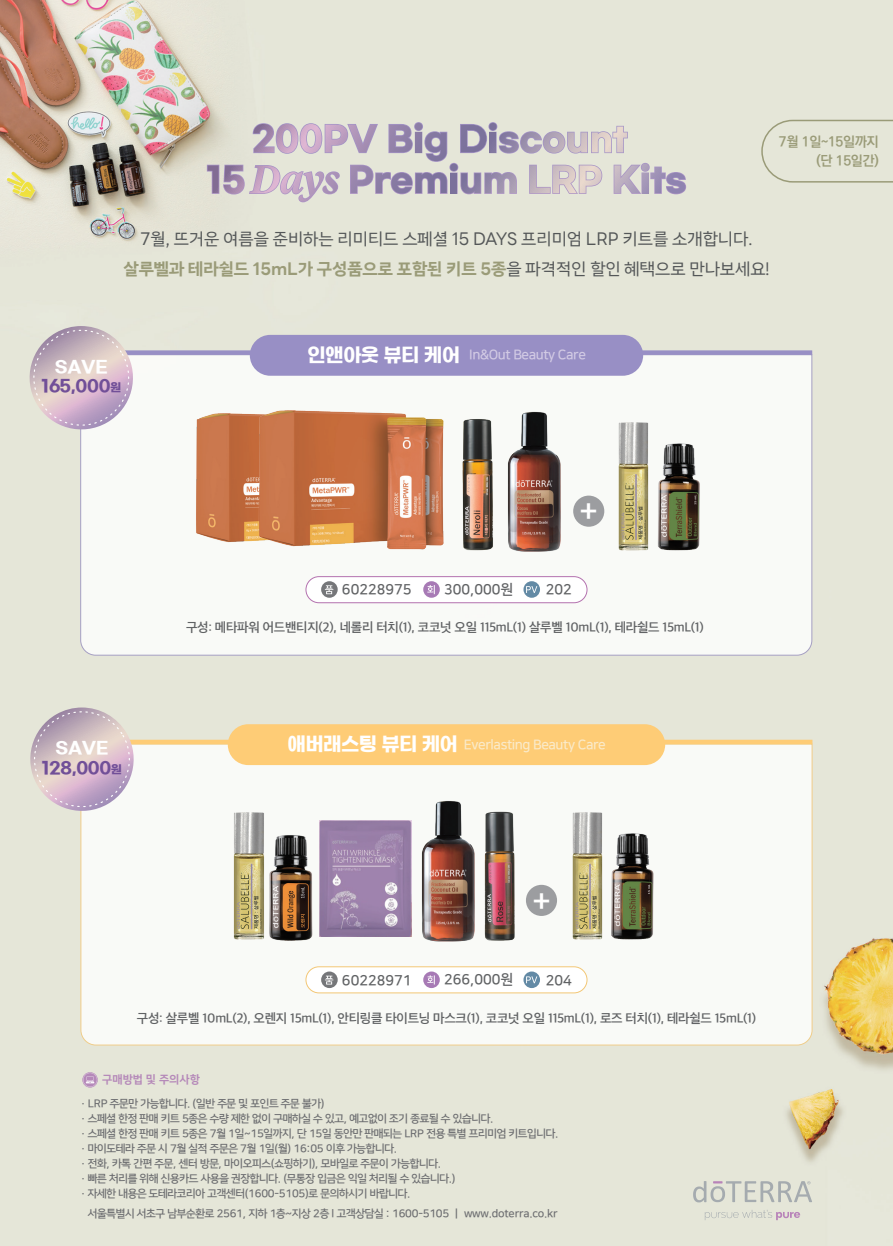
<style>
.page{position:relative;width:893px;height:1246px;background:#fff}
.page>*{position:absolute;margin:0;border:0;box-sizing:border-box;transform-origin:0 0}
.t1{font:700 28.65px "Ko Pub Dotum";color:#fff}
.t2{font:17.25px/30px "LINE Seed Sans KR";color:#545758;text-align:center}
.t3{font:16.8px/19.5px "Gmarket Sans TTF Bold";letter-spacing:-.02em;color:#714f98;text-align:center}
.t4{font:14.25px "Nanum Square OTFB";color:#606264}
.t5{font:700 13.8px/19.5px "Ko Pub Dotum";letter-spacing:-.02em;color:#9a9b78;text-align:right}
.t6{font:13.5px "Nanum Square B";letter-spacing:-.03em;color:#faeac9}
.t7{font:13.5px "Nanum Square B";letter-spacing:-.03em;color:#d2cae4}
.t8{font:13.2px "Apple SD Gothic Neo SB";letter-spacing:-.02em;color:#606264}
.t9{font:11.25px "Nanum Square OTFEB";color:#b589b9}
.t10{font:10.95px/15px "Nanum Square OTF ac B";letter-spacing:-.02em;color:#6c6d70}
.s1{font-weight:700;color:#9a9b78}
.s2{color:#fff}
.s3{font-size:11.7px}
.s4{font-family:"Gmarket Sans TTF Bold";font-size:19.5px;color:#fff}
</style>
<div class="page">
<img style="left:0;top:0;width:893px;height:1246px">
<svg style="left:83px;top:1072px;width:14px;height:15px"></svg>
<svg style="left:81px;top:744px;width:731px;height:301px"></svg>
<svg style="left:80px;top:355px;width:732px;height:300px"></svg>
<div style="left:306px;top:576px;width:281px;height:27px;background:#fff;border-radius:13px"></div>
<div style="left:306px;top:576px;width:281px;height:27px;border:1px solid #b472af;border-radius:13px"></div>
<div style="left:306px;top:967px;width:281px;height:26px;background:#fff;border-radius:13px"></div>
<div style="left:306px;top:966px;width:281px;height:27px;border:1px solid #f3c776;border-radius:13px"></div>
<div style="left:80px;top:350px;width:732px;height:5px;background:#988fc5"></div>
<div style="left:250px;top:335px;width:393px;height:41px;background:#988fc5;border-radius:20px"></div>
<hr style="left:80px;top:740px;width:732px;height:4px;background:#fecc76">
<svg style="left:321px;top:971px;width:17px;height:17px"></svg>
<svg style="left:325px;top:975px;width:8px;height:9px"></svg>
<div style="left:423px;top:971px;width:17px;height:17px;background:#a77ab5;border-radius:50%"></div>
<svg style="left:427px;top:975px;width:8px;height:9px"></svg>
<div style="left:523px;top:971px;width:17px;height:17px;background:#638aa5;border-radius:50%"></div>
<svg style="left:526px;top:976px;width:11px;height:7px"></svg>
<div style="left:228px;top:724px;width:437px;height:41px;background:#fecc76;border-radius:20px"></div>
<svg style="left:321px;top:581px;width:17px;height:17px"></svg>
<svg style="left:325px;top:585px;width:8px;height:9px"></svg>
<div style="left:423px;top:581px;width:17px;height:17px;background:#a77ab5;border-radius:50%"></div>
<svg style="left:427px;top:585px;width:8px;height:9px"></svg>
<div style="left:523px;top:581px;width:17px;height:17px;background:#638aa5;border-radius:50%"></div>
<svg style="left:526px;top:586px;width:11px;height:7px"></svg>
<svg style="left:22px;top:322px;width:118px;height:115px;background:#d9cbcf"></svg>
<svg style="left:23px;top:703px;width:118px;height:115px;background:#d9cbcf"></svg>
<svg style="left:760px;top:119px;width:133px;height:64px;background:#e1e2d2"></svg>
<svg style="left:693px;top:1181px;width:119px;height:21px;background:#ced0c9"></svg>
<svg style="left:705px;top:1209px;width:95px;height:11px"></svg>
<div style="left:526px;top:885px;width:31px;height:31px;background:#9c9da0;border-radius:50%"></div>
<img style="left:564px;top:809px;width:44px;height:144px">
<img style="left:226px;top:809px;width:44px;height:144px">
<img style="left:406px;top:793px;width:84px;height:171px">
<img style="left:268px;top:825px;width:45px;height:123px">
<img style="left:319px;top:821px;width:92px;height:115px">
<img style="left:466px;top:796px;width:71px;height:179px">
<img style="left:492px;top:404px;width:84px;height:171px">
<div style="left:573px;top:495px;width:31px;height:32px;background:#9c9da0;border-radius:50%"></div>
<img style="left:610px;top:420px;width:45px;height:144px">
<img style="left:449px;top:404px;width:64px;height:160px">
<img style="left:178px;top:394px;width:62px;height:151px">
<img style="left:240px;top:389px;width:209px;height:175px">
<svg style="left:207px;top:122px;width:479px;height:80px;background:#cec8cb"></svg>
<img style="left:630px;top:431px;width:99px;height:137px">
<img style="left:584px;top:820px;width:99px;height:137px">
<p class="t5" style="left:779px;top:132px;width:101px">7월 1일~15일까지 (단 15일간)</p>
<h2 class="t2" style="left:123px;top:224px;width:647px">7월뫌 뜨거운 여름을 준비하는 리미티드 스페셜 15 DAYS 프리미엄 LRP 키트를 소개합니다뫋 <span class="s1">살루벨과 테라쉴드 15mL가 구성품으로 포함된 키트 5종</span>을 파격적인 할인 혜택으로 만나보세요뫐</h2>
<h3 class="t3" style="left:41px;top:358px;width:82px"><span class="s2">SAVE<br></span>165,000<span class="s3">원</span></h3>
<p class="t7" style="left:307px;top:347px;width:280px"><span class="s4">인앤아웃 뷰티 케어</span> In&amp;Out Beauty Care</p>
<h3 class="t3" style="left:42px;top:739px;width:82px"><span class="s2">SAVE<br></span>128,000<span class="s3">원</span></h3>
<h1 class="t1" style="left:580px;top:498px;width:18px">+</h1>
<h3 class="t4" style="left:342px;top:582px;width:71px">60228975</h3>
<h3 class="t4" style="left:444px;top:582px;width:71px">300,000원</h3>
<h3 class="t4" style="left:546px;top:582px;width:28px">202</h3>
<p class="t8" style="left:186px;top:619px;width:519px">구성: 메타파워 어드밴티지(2), 네롤리 터치(1), 코코넛 오일 115mL(1) 살루벨 10mL(1), 테라쉴드 15mL(1)</p>
<p class="t6" style="left:288px;top:737px;width:320px"><span class="s4">애버래스팅 뷰티 케어</span> Everlasting Beauty Care</p>
<h1 class="t1" style="left:533px;top:887px;width:18px">+</h1>
<h3 class="t4" style="left:342px;top:972px;width:71px">60228971</h3>
<h3 class="t4" style="left:444px;top:972px;width:71px">266,000원</h3>
<h3 class="t4" style="left:546px;top:972px;width:28px">204</h3>
<p class="t8" style="left:137px;top:1010px;width:621px">구성: 살루벨 10mL(2), 오렌지 15mL(1), 안티링클 타이트닝 마스크(1), 코코넛 오일 115mL(1), 로즈 터치(1), 테라쉴드 15mL(1)</p>
<p class="t9" style="left:102px;top:1073px;width:99px">구매방법 및 주의사항</p>
<p class="t10" style="left:81px;top:1096px;width:479px">· LRP 주문만 가능합니다. (일반 주문 및 포인트 주문 불가)<br>· 스페셜 한정 판매 키트 5종은 수량 제한 없이 구매하실 수 있고, 예고없이 조기 종료될 수 있습니다.<br>· 스페셜 한정 판매 키트 5종은 7월 1일~15일까지, 단 15일 동안만 판매되는 LRP 전용 특별 프리미엄 키트입니다. · 마이도테라 주문 시 7월 실적 주문은 7월 1일(월) 16:05 이후 가능합니다.<br>· 전화, 카톡 간편 주문, 센터 방문, 마이오피스(쇼핑하기), 모바일로 주문이 가능합니다.<br>· 빠른 처리를 위해 신용카드 사용을 권장합니다. (무통장 입금은 익일 처리될 수 있습니다.)<br>· 자세한 내용은 도테라코리아 고객센터(1600-5105)로 문의하시기 바랍니다.</p>
<p class="t10" style="left:88px;top:1206px;width:472px">서울특별시 서초구 남부순환로 2561, 지하 1층~지상 2층 l 고객상담실 : 1600-5105 ㅣ www.doterra.co.kr</p>
</div>
